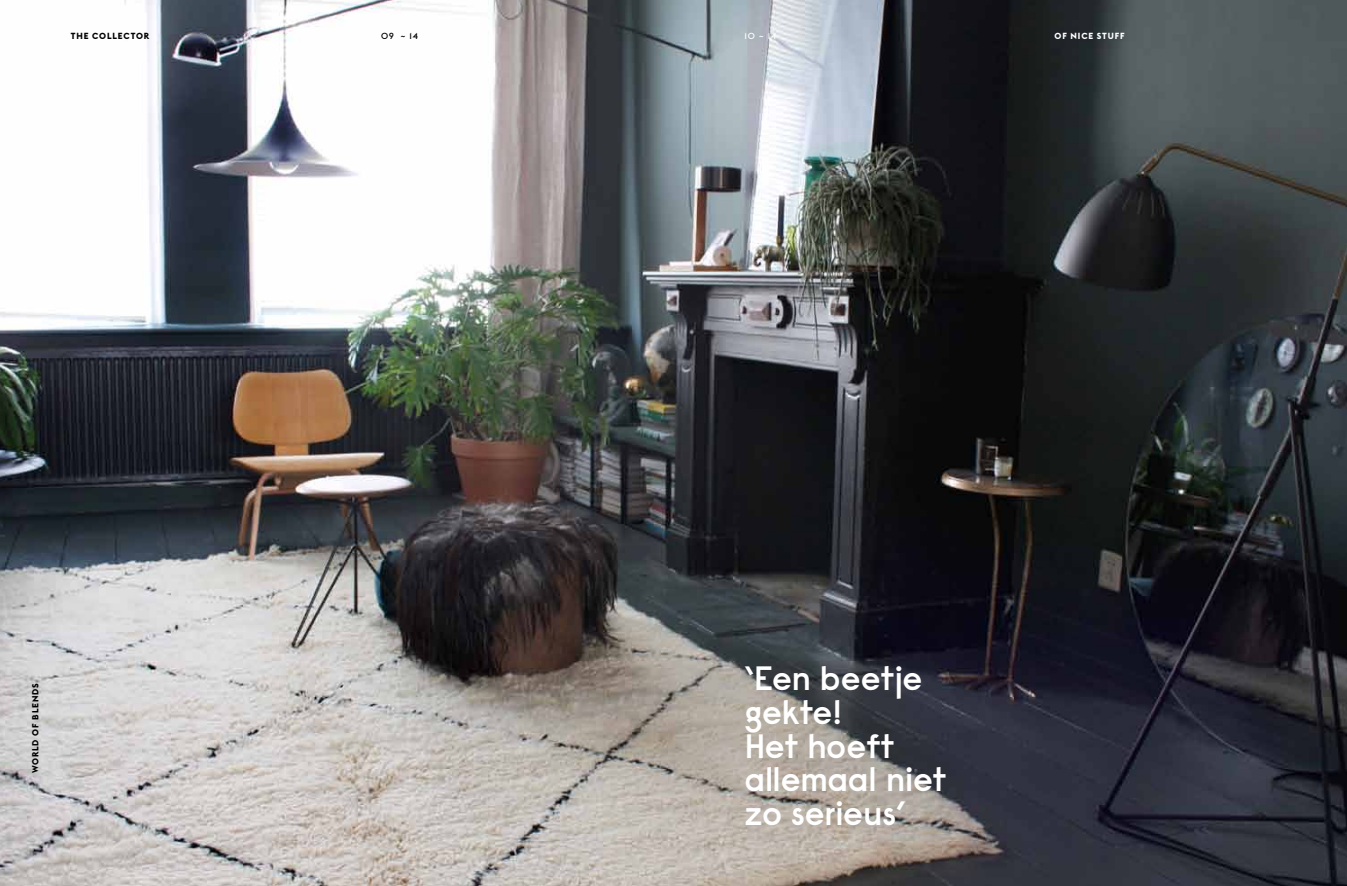
<style>
.page{position:relative;width:1347px;height:886px;background:#fff}
.page>*{position:absolute;margin:0;border:0;box-sizing:border-box;transform-origin:0 0}
.t1{font:600 33.75px/33.8px "Raisonne";letter-spacing:-.015em;color:#fff}
.t2{font:700 8.75px "Euclid BP";letter-spacing:.1em;color:#000}
.t3{font:700 8.75px "Euclid BP";letter-spacing:.1em;color:#fff}
.t4{font:500 8.75px "Euclid Flex";color:#fff}
.t5{font:500 8.75px "Euclid Flex";color:#000}
</style>
<div class="page">
<img style="left:0;top:0;width:1346px;height:886px">
<p class="t2" style="left:71px;top:30px;width:80px">THE COLLECTOR</p>
<p class="t5" style="left:381px;top:31px;width:38px">09 ~ 14</p>
<p class="t3" style="left:1054px;top:30px;width:72px">OF NICE STUFF</p>
<p class="t4" style="left:744px;top:31px;width:33px">10 ~ 14</p>
<p class="t2" style="left:30px;top:773px;width:92px;rotate:-90deg">WORLD OF BLENDS</p>
<p class="t1" style="left:744px;top:661px;width:204px">‘Een beetje gekte!<br>Het hoeft allemaal niet zo serieus’</p>
</div>
